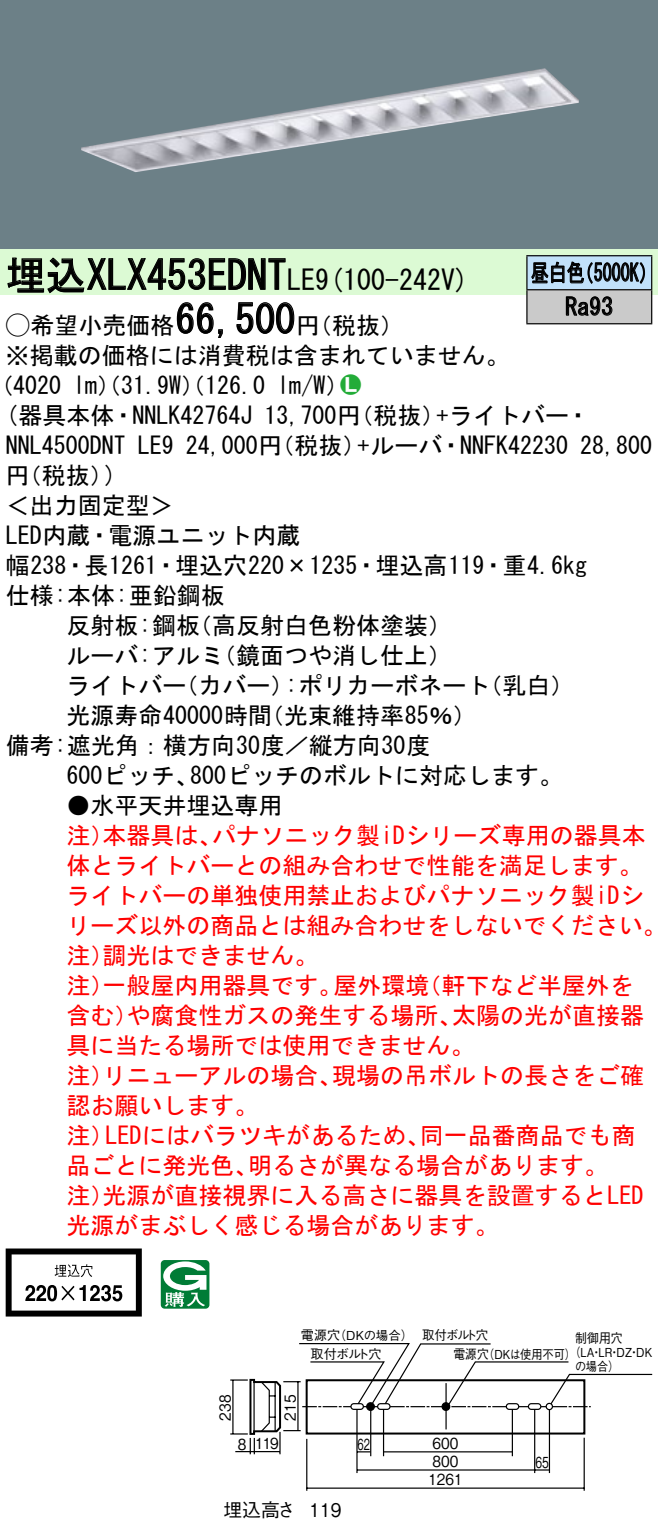
<style>
.page{position:relative;width:658px;height:1532px;background:#fff}
.page>*{position:absolute;margin:0;border:0;box-sizing:border-box;transform-origin:0 0}
.t1{font:40px "MS Gothic";color:#000}
.t2{font:28px "MS Gothic";color:#000}
.t3{font:24px/30.4px "MS Gothic";color:#000}
.t4{font:24px/30px "MS Gothic";color:#f00}
.t5{font:24px/34px "MS Gothic";color:#000;scale:.75 1}
.t6{font:24px "Ford Classification 1";color:#23ac38}
.t7{font:18.8px "Gothic BBB Pro Medium 90 pv RKSJ H";color:#000}
.t8{font:18.8px "Gothic BBB Pro Medium 90 pv RKSJ H";color:#000;scale:.9 1}
.t9{font:15.2px "Gothic BBB Pro Medium 90 pv RKSJ H";color:#000;scale:.9 1}
.t10{font:15.2px "Gothic BBB Pro Medium 90 pv RKSJ H";color:#000;scale:.65 1}
.t11{font:15.2px "Gothic BBB Pro Medium 90 pv RKSJ H";color:#000;scale:.7 1}
.t12{font:13.2px "Gothic BBB Pro Medium 90 pv RKSJ H";letter-spacing:-.02em;color:#000}
.t13{font:13.2px "Gothic BBB Pro Medium 90 pv RKSJ H";letter-spacing:-.02em;color:#000;scale:.9 1}
.t14{font:13.2px "Gothic BBB Pro Medium 90 pv RKSJ H";letter-spacing:-.02em;color:#000;scale:.95 1}
.t15{font:12.4px/14px "Gothic BBB Pro Medium 90 pv RKSJ H";color:#000;text-align:center;scale:.9 1}
.t16{font:12.4px "Gothic BBB Pro Medium 90 pv RKSJ H";color:#000}
.s1{font-size:28px}
.s2{font-family:"Ford Classification 1"}
.s3{color:#fff}
</style>
<div class="page">
<div style="left:0;top:0;width:658px;height:249px;background:#6c8087"></div>
<img style="left:81px;top:68px;width:498px;height:104px">
<div style="left:0;top:249px;width:658px;height:46px;background:#dcfad4"></div>
<svg style="left:7px;top:257px;width:279px;height:37px"></svg>
<svg style="left:176px;top:302px;width:47px;height:36px"></svg>
<svg style="left:236px;top:302px;width:59px;height:32px"></svg>
<svg style="left:6px;top:1248px;width:136px;height:68px"></svg>
<svg style="left:161px;top:1260px;width:48px;height:49px"></svg>
<div style="left:527px;top:256px;width:124px;height:34px;background:#c1e1fa"></div>
<div style="left:527px;top:290px;width:124px;height:34px;background:#cacaca"></div>
<hr style="left:526px;top:255px;width:126px;height:1px;background:#000">
<hr style="left:526px;top:256px;width:1px;height:33px;background:#000">
<hr style="left:651px;top:256px;width:1px;height:33px;background:#000">
<hr style="left:526px;top:289px;width:126px;height:1px;background:#000">
<hr style="left:526px;top:290px;width:1px;height:33px;background:#000">
<hr style="left:651px;top:290px;width:1px;height:33px;background:#000">
<hr style="left:526px;top:323px;width:126px;height:1px;background:#000">
<svg style="left:531px;top:261px;width:114px;height:23px"></svg>
<svg style="left:565px;top:296px;width:47px;height:20px"></svg>
<hr style="left:583px;top:1438px;width:2px;height:53px;background:#000">
<hr style="left:306px;top:1439px;width:1px;height:52px;background:#000">
<hr style="left:357px;top:1469px;width:192px;height:2px;background:#000">
<hr style="left:307px;top:1487px;width:277px;height:2px;background:#000">
<hr style="left:534px;top:1409px;width:1px;height:64px;background:#000">
<hr style="left:356px;top:1409px;width:1px;height:64px;background:#000">
<hr style="left:370px;top:1410px;width:1px;height:46px;background:#000">
<hr style="left:383px;top:1409px;width:1px;height:47px;background:#000">
<hr style="left:511px;top:1409px;width:2px;height:47px;background:#000">
<hr style="left:548px;top:1410px;width:2px;height:63px;background:#000">
<svg style="left:230px;top:1343px;width:422px;height:111px"></svg>
<h1 class="t1" style="left:6px;top:255px;width:311px">埋込XLX453EDNT<span class="s1">LE</span></h1>
<p class="t3" style="left:296px;top:310px;width:109px">（円税抜(</p>
<p class="t2" style="left:315px;top:265px;width:155px">(9 100-242 (V</p>
<h1 class="t1" style="left:175px;top:299px;width:121px">66,500</h1>
<p class="t3" style="left:6px;top:310px;width:505px"><span class="s2">A</span>希望小売価格<br>※掲載の価格には消費税は含まれていません。</p>
<p class="t6" style="left:340px;top:372px;width:22px">2<span class="s3">7</span></p>
<p class="t3" style="left:277px;top:370px;width:73px">l m (W/</p>
<p class="t3" style="left:-11px;top:370px;width:74px">（4020</p>
<p class="t3" style="left:73px;top:370px;width:193px">lm）（31.9 ）（W 126.0</p>
<p class="t5" style="left:565px;top:256px;width:65px;text-indent:-34px">昼白色<br>Ra93</p>
<p class="t5" style="left:575px;top:256px;width:109px">（5000 (K</p>
<p class="t3" style="left:6px;top:400px;width:248px">(器具本体・NNLK42764J</p>
<p class="t3" style="left:436px;top:400px;width:155px">+ライトバー・</p>
<p class="t3" style="left:264px;top:400px;width:182px">13,700 （円税抜）</p>
<p class="t3" style="left:357px;top:430px;width:212px">+ルーバ・NNFK42230</p>
<p class="t3" style="left:186px;top:430px;width:182px">24,000 （円税抜）</p>
<p class="t3" style="left:105px;top:430px;width:22px;text-indent:-99px">NNL4500DNT (</p>
<p class="t3" style="left:138px;top:430px;width:37px">LE9</p>
<p class="t3" style="left:580px;top:430px;width:73px">28,800</p>
<p class="t3" style="left:6px;top:460px;width:109px">（円税抜(</p>
<p class="t3" style="left:6px;top:490px;width:170px">＜出力固定型&lt;</p>
<p class="t3" style="left:6px;top:520px;width:296px">LED内蔵・電源ユニット内蔵</p>
<p class="t3" style="left:6px;top:550px;width:583px">幅238・長1261・埋込穴220×1235・埋込高119・重4.6kg</p>
<p class="t3" style="left:6px;top:580px;width:220px">仕様:本体:亜鉛鋼板</p>
<p class="t3" style="left:188px;top:610px;width:265px">（高反射白色粉体塗装(</p>
<p class="t3" style="left:66px;top:610px;width:135px">反射板:鋼板</p>
<p class="t3" style="left:66px;top:640px;width:159px">ルーバ:アルミ</p>
<p class="t3" style="left:212px;top:640px;width:241px">（鏡面つや消し仕上(</p>
<p class="t3" style="left:66px;top:670px;width:122px">ライトバー</p>
<p class="t3" style="left:174px;top:670px;width:121px">（カバー）</p>
<p class="t3" style="left:285px;top:670px;width:206px">:ポリカーボネート</p>
<p class="t3" style="left:478px;top:670px;width:97px">（乳白(</p>
<p class="t3" style="left:66px;top:700px;width:207px">光源寿命40000時間</p>
<p class="t3" style="left:6px;top:730px;width:426px">備考:遮光角：横方向30度／縦方向30度</p>
<p class="t3" style="left:190px;top:760px;width:374px">800ピッチのボルトに対応します。</p>
<p class="t3" style="left:260px;top:700px;width:218px">（光束維持率85％(</p>
<p class="t3" style="left:66px;top:760px;width:134px">600ピッチ、</p>
<p class="t3" style="left:66px;top:790px;width:218px">●水平天井埋込専用</p>
<p class="t4" style="left:212px;top:820px;width:435px">パナソニック製iDシリーズ専用の器具本</p>
<p class="t4" style="left:66px;top:820px;width:49px">注）</p>
<p class="t4" style="left:66px;top:850px;width:577px">体とライトバーとの組み合わせで性能を満足します。</p>
<p class="t4" style="left:66px;top:880px;width:579px">ライトバーの単独使用禁止およびパナソニック製iDシ</p>
<p class="t4" style="left:66px;top:910px;width:601px">リーズ以外の商品とは組み合わせをしないでください。</p>
<p class="t4" style="left:102px;top:940px;width:217px">調光はできません。</p>
<p class="t4" style="left:102px;top:820px;width:121px">本器具は、</p>
<p class="t4" style="left:66px;top:940px;width:49px">注）</p>
<p class="t4" style="left:102px;top:970px;width:241px">一般屋内用器具です。</p>
<p class="t4" style="left:333px;top:970px;width:97px">屋外環境</p>
<p class="t4" style="left:417px;top:970px;width:217px">（軒下など半屋外を</p>
<p class="t4" style="left:66px;top:970px;width:49px">注）</p>
<p class="t4" style="left:126px;top:1000px;width:337px">や腐食性ガスの発生する場所、</p>
<p class="t4" style="left:452px;top:1000px;width:194px">太陽の光が直接器</p>
<p class="t4" style="left:66px;top:1000px;width:73px">含む）</p>
<p class="t4" style="left:66px;top:1030px;width:409px">具に当たる場所では使用できません。</p>
<p class="t4" style="left:332px;top:1060px;width:314px">現場の吊ボルトの長さをご確</p>
<p class="t4" style="left:66px;top:1060px;width:193px">注）<br>認お願いします。</p>
<p class="t4" style="left:102px;top:1060px;width:241px">リニューアルの場合、</p>
<p class="t4" style="left:66px;top:1120px;width:49px">注）</p>
<p class="t4" style="left:105px;top:1120px;width:326px">LEDにはバラツキがあるため、</p>
<p class="t4" style="left:420px;top:1120px;width:217px">同一品番商品でも商</p>
<p class="t4" style="left:102px;top:1150px;width:542px;text-indent:-36px">品ごとに発光色、<br>光源が直接視界に入る高さに器具を設置するとLED</p>
<p class="t4" style="left:248px;top:1150px;width:362px">明るさが異なる場合があります。</p>
<p class="t4" style="left:66px;top:1180px;width:433px">注）<br>光源がまぶしく感じる場合があります。</p>
<p class="t12" style="left:301px;top:1324px;width:41px">電源穴</p>
<p class="t16" style="left:334px;top:1325px;width:81px">（DKの場合）</p>
<p class="t9" style="left:213px;top:1421px;width:30px;rotate:-90deg">238</p>
<p class="t9" style="left:238px;top:1432px;width:11px">8</p>
<p class="t9" style="left:278px;top:1421px;width:30px;rotate:-90deg">215</p>
<p class="t9" style="left:255px;top:1431px;width:28px">119</p>
<p class="t12" style="left:310px;top:1343px;width:73px">取付ボルト穴</p>
<p class="t10" style="left:357px;top:1432px;width:21px">62</p>
<p class="t7" style="left:223px;top:1494px;width:74px">埋込高さ</p>
<p class="t8" style="left:309px;top:1495px;width:37px">119</p>
<p class="t14" style="left:422px;top:1324px;width:71px">取付ボルト穴</p>
<p class="t13" style="left:575px;top:1327px;width:54px">制御用穴</p>
<p class="t15" style="left:569px;top:1344px;width:94px">（LA LR DZ DK</p>
<p class="t13" style="left:453px;top:1343px;width:41px">電源穴</p>
<p class="t15" style="left:483px;top:1346px;width:105px">（DKは使用不可(</p>
<p class="t15" style="left:575px;top:1344px;width:51px">・<br>の場合(</p>
<p class="t15" style="left:609px;top:1344px;width:14px">・</p>
<p class="t15" style="left:628px;top:1344px;width:14px">・</p>
<p class="t9" style="left:432px;top:1431px;width:30px">600</p>
<p class="t9" style="left:432px;top:1449px;width:30px">800</p>
<p class="t9" style="left:428px;top:1467px;width:40px">1261</p>
<p class="t11" style="left:535px;top:1450px;width:21px">65</p>
</div>
